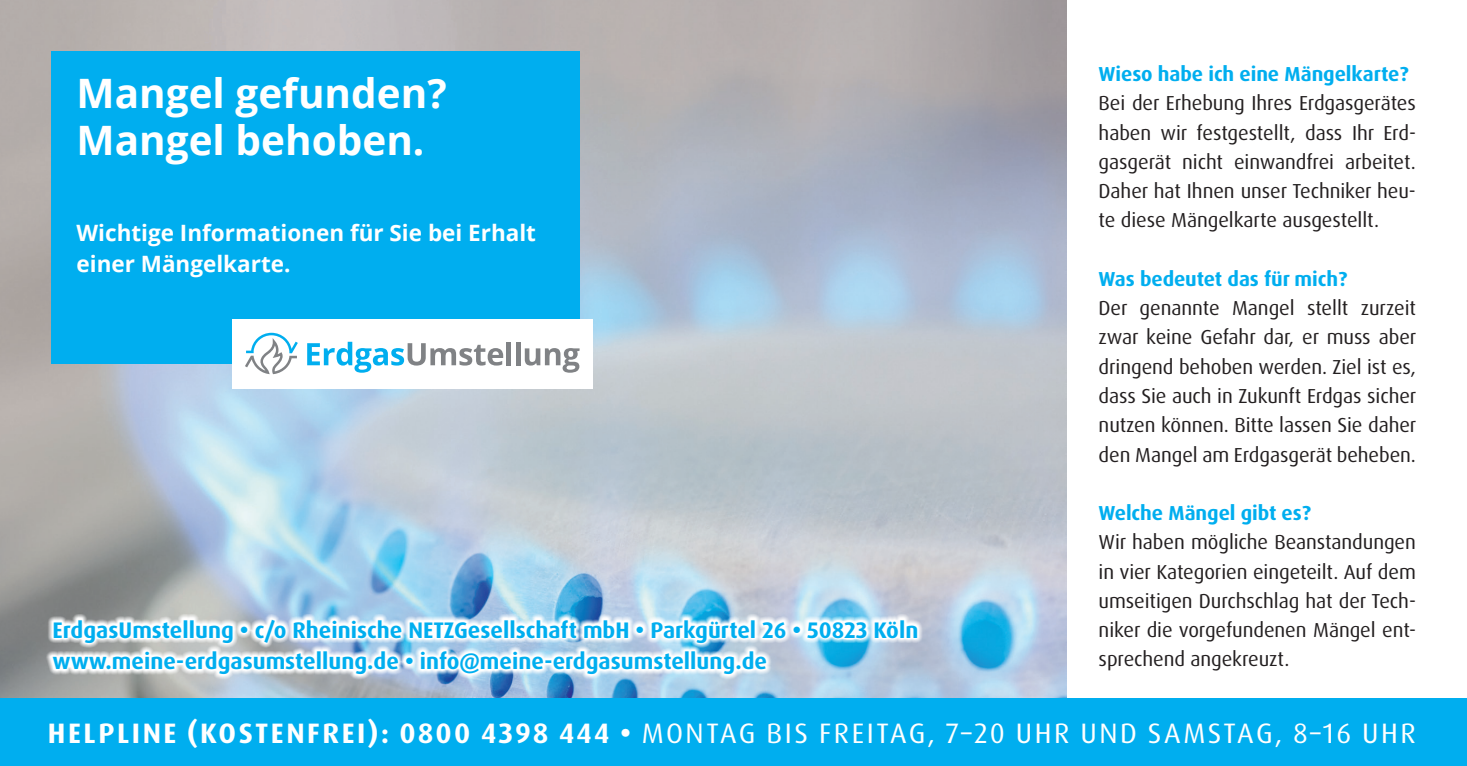
<style>
.page{position:relative;width:1467px;height:766px;background:#fff}
.page>*{position:absolute;margin:0;border:0;box-sizing:border-box;transform-origin:0 0}
.t1{font:700 40.5px/47.2px "Open Sans";color:#fff}
.t2{font:28.12px "Dax OT";letter-spacing:.09em;color:#fff}
.t3{font:700 22.5px/31.5px "Dax OT";color:#00aeef}
.t4{font:700 22.5px/31.5px "Open Sans";color:#fff}
.t5{font:20.25px/29.2px "Dax OT";letter-spacing:-.005em;color:#231f20;text-align:justify}
.t6{font:700 20.25px "Dax OT";letter-spacing:-.005em;color:#00aeef}
.s1{font-weight:700}
</style>
<div class="page">
<img style="left:0;top:0;width:1067px;height:697px">
<div style="left:0;top:697px;width:1467px;height:68px;background:#00aeef"></div>
<div style="left:51px;top:51px;width:529px;height:313px;background:#00aeef"></div>
<div style="left:233px;top:319px;width:360px;height:70px;background:#fff"></div>
<svg style="left:245px;top:332px;width:53px;height:42px"></svg>
<svg style="left:307px;top:341px;width:196px;height:31px"></svg>
<hr style="left:507px;top:341px;width:4px;height:24px;background:#808285">
<hr style="left:516px;top:341px;width:4px;height:24px;background:#808285">
<svg style="left:525px;top:348px;width:55px;height:24px"></svg>
<svg style="left:47px;top:613px;width:876px;height:66px"></svg>
<h1 class="t1" style="left:77px;top:68px;width:372px">Mangel gefunden?<br>Mangel behoben.</h1>
<p class="t4" style="left:77px;top:216px;width:461px">Wichtige Informationen für Sie bei Erhalt einer Mängelkarte.</p>
<p class="t3" style="left:53px;top:614px;width:867px">ErdgasUmstellung • c/o Rheinische NETZGesellschaft mbH • Parkgürtel 26 • 50823 Köln www.meine-erdgasumstellung.de • info@meine-erdgasumstellung.de</p>
<p class="t6" style="left:1099px;top:61px;width:311px">Wieso habe ich eine Mängelkarte?</p>
<p class="t5" style="left:1099px;top:89px;width:319px">Bei der Erhebung Ihres Erdgasgerätes haben wir festgestellt, dass Ihr Erd&shy;gasgerät nicht einwandfrei arbeitet.<br>Daher hat Ihnen unser Techniker heu&shy;te diese Mängelkarte ausgestellt.</p>
<p class="t6" style="left:1099px;top:266px;width:250px">Was bedeutet das für mich?</p>
<p class="t5" style="left:1099px;top:294px;width:319px">Der genannte Mangel stellt zurzeit zwar keine Gefahr dar, er muss aber dringend behoben werden. Ziel ist es, dass Sie auch in Zukunft Erdgas sicher nutzen können. Bitte lassen Sie daher den Mangel am Erdgasgerät beheben.</p>
<p class="t6" style="left:1099px;top:500px;width:214px">Welche Mängel gibt es?</p>
<p class="t5" style="left:1099px;top:527px;width:319px">Wir haben mögliche Beanstandungen in vier Kategorien eingeteilt. Auf dem umseitigen Durchschlag hat der Tech&shy;niker die vorgefundenen Mängel ent&shy;sprechend angekreuzt.</p>
<h2 class="t2" style="left:48px;top:715px;width:1369px"><span class="s1">HELPLINE (KOSTENFREI): 0800 4398 444 •</span> MONTAG BIS FREITAG, 7–20 UHR UND SAMSTAG, 8–16 UHR</h2>
</div>
